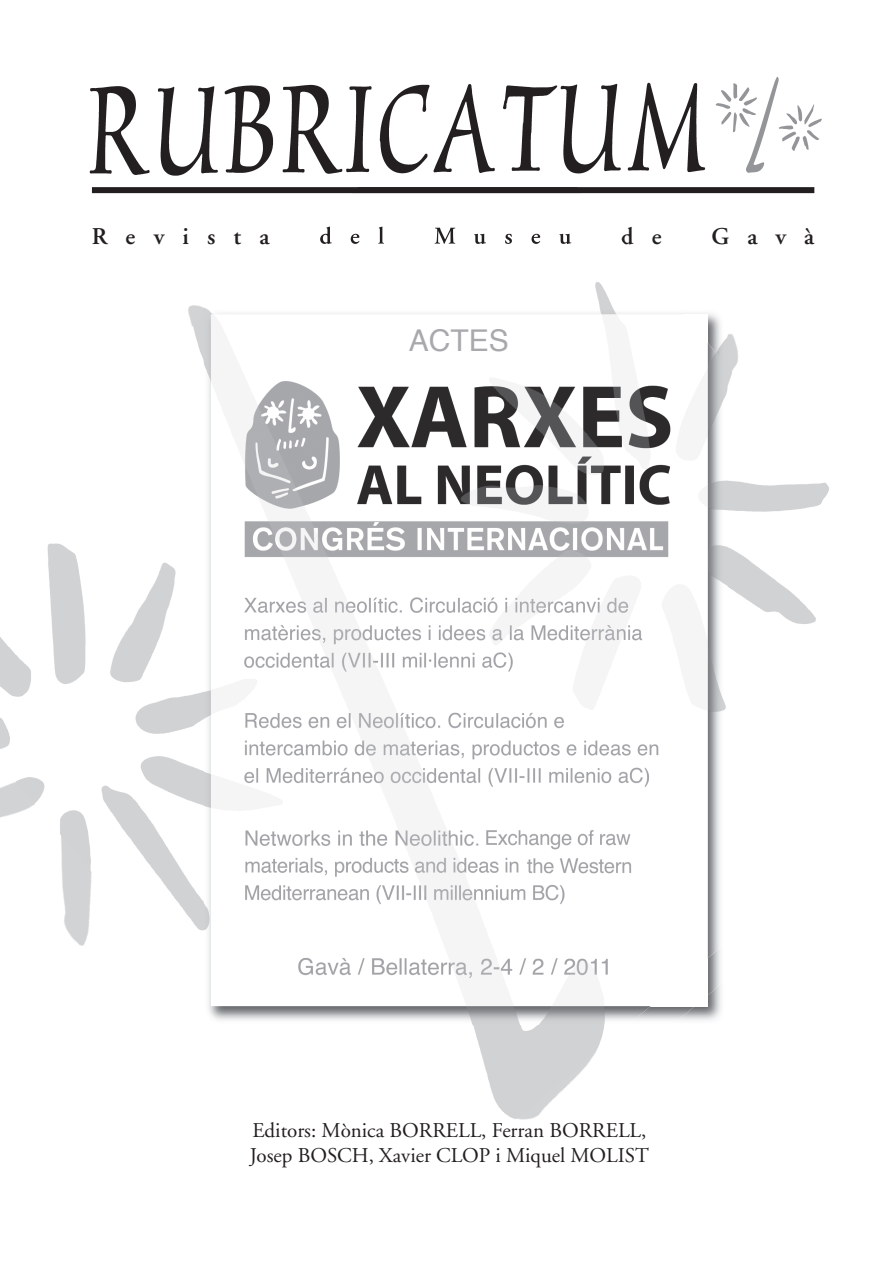
<style>
.page{position:relative;width:893px;height:1263px;background:#fff}
.page>*{position:absolute;margin:0;border:0;box-sizing:border-box;transform-origin:0 0}
.t1{font:30px "Helvetica";color:#a8a9ad}
.t2{font:600 24px "Adobe Garamond";letter-spacing:.76em;color:#231f20}
.t3{font:21px/25.5px "Adobe Garamond";color:#231f20}
</style>
<div class="page">
<img style="left:89px;top:82px;width:617px;height:94px">
<img style="left:715px;top:77px;width:107px;height:96px">
<div style="left:92px;top:187px;width:722px;height:6px;background:#231f20"></div>
<img style="left:727px;top:366px;width:102px;height:258px">
<img style="left:473px;top:1025px;width:131px;height:95px">
<img style="left:214px;top:193px;width:464px;height:115px">
<img style="left:1px;top:317px;width:203px;height:629px">
<img style="left:351px;top:187px;width:231px;height:7px">
<img style="left:361px;top:82px;width:214px;height:94px">
<img style="left:708px;top:343px;width:19px;height:615px">
<img style="left:204px;top:308px;width:480px;height:717px">
<p class="t2" style="left:92px;top:226px;width:179px">Revista</p>
<p class="t2" style="left:621px;top:226px;width:42px">d e</p>
<p class="t2" style="left:711px;top:226px;width:104px">Gavà</p>
<p class="t1" style="left:409px;top:328px;width:102px">ACTES</p>
<p class="t3" style="left:250px;top:1119px;width:401px">Editors: Mònica BORRELL, Ferran BORRELL,<br>Josep BOSCH, Xavier CLOP i Miquel MOLIST</p>
</div>
